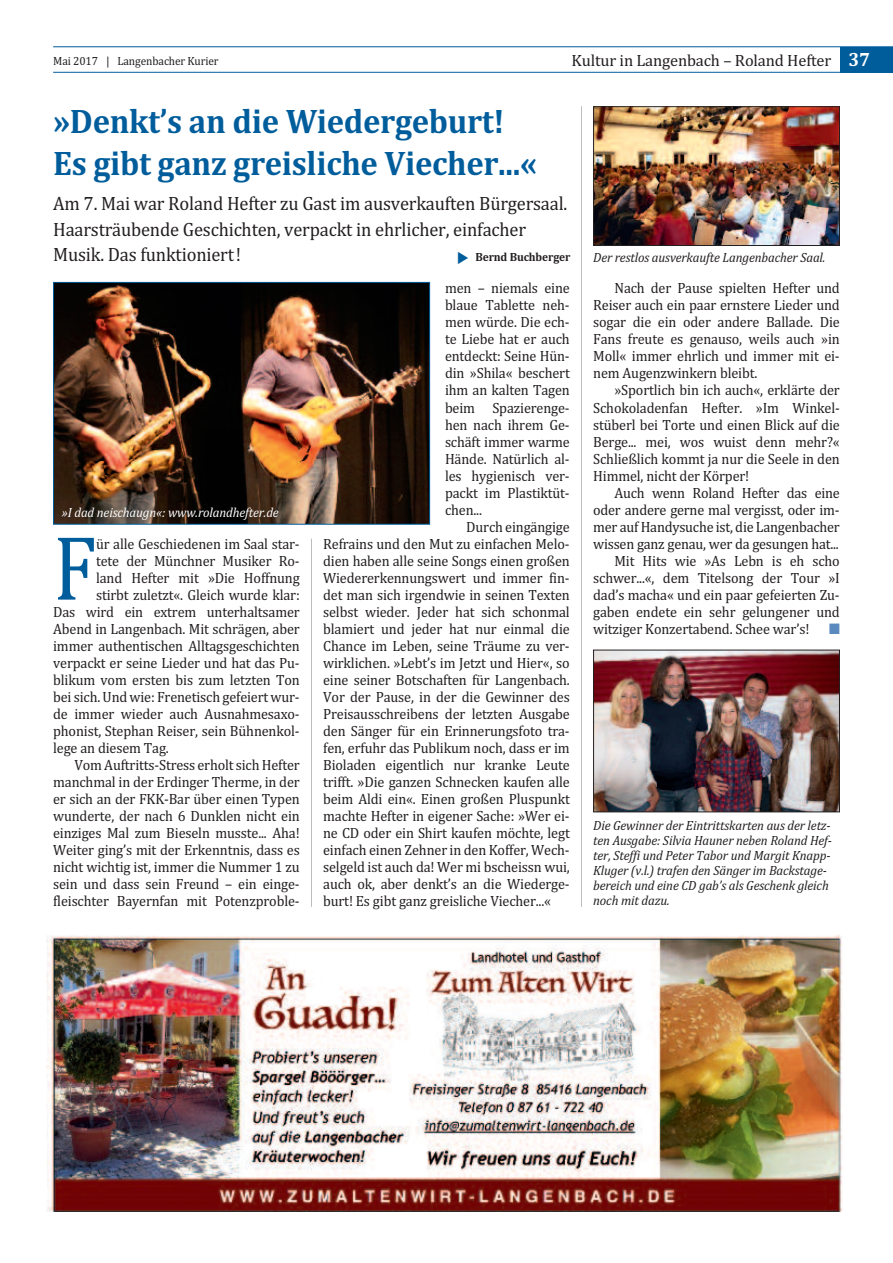
<style>
.page{position:relative;width:893px;height:1263px;background:#fff}
.page>*{position:absolute;margin:0;border:0;box-sizing:border-box;transform-origin:0 0}
.t1{font:92.7px "Cambria";color:#005d9c;scale:.87 1}
.t2{font:700 34.5px/42px "Cambria";letter-spacing:-.01em;color:#005d9c;scale:.95 1}
.t3{font:19.5px/25.5px "Cambria";letter-spacing:-.01em;color:#231f20;scale:.95 1}
.t4{font:16.5px "Cambria";letter-spacing:-.01em;color:#231f20}
.t5{font:15px/17px "Cambria";letter-spacing:-.01em;color:#231f20;text-align:justify;scale:.95 1}
.t6{font:15px "Zapf Dingbats ITC";color:#5a8abd;scale:.95 1}
.t7{font:italic 13.5px/15px "Cambria";letter-spacing:-.01em;color:#231f20;scale:.95 1}
.t8{font:italic 13.5px "Cambria";letter-spacing:-.01em;color:#fff;scale:.95 1}
.t9{font:12px "Cambria";letter-spacing:-.01em;color:#231f20;scale:.95 1}
.t10{font:700 12px "Cambria";letter-spacing:-.01em;color:#231f20;scale:.95 1}
.s1{font-weight:700;font-size:19.5px;color:#fff}
</style>
<div class="page">
<hr style="left:53px;top:46px;width:840px;height:1px;background:#005d9c">
<hr style="left:53px;top:72px;width:840px;height:1px;background:#005d9c">
<div style="left:840px;top:47px;width:53px;height:25px;background:#005d9c"></div>
<img style="left:595px;top:108px;width:243px;height:136px">
<div style="left:593px;top:106px;width:247px;height:140px;border:1px solid #231f20"></div>
<img style="left:595px;top:652px;width:243px;height:158px">
<div style="left:593px;top:650px;width:247px;height:162px;border:1px solid #231f20"></div>
<img style="left:46px;top:935px;width:797px;height:277px">
<img style="left:55px;top:284px;width:373px;height:239px">
<div style="left:53px;top:282px;width:377px;height:243px;border:1px solid #005d9c"></div>
<hr style="left:311px;top:539px;width:1px;height:368px;background:#bcbdc0">
<hr style="left:581px;top:106px;width:1px;height:801px;background:#bcbdc0">
<p class="t9" style="left:53px;top:53px;width:176px">Mai 2017 | Langenbacher Kurier</p>
<p class="t4" style="left:572px;top:50px;width:300px">Kultur in Langenbach – Roland Hefter <span class="s1">37</span></p>
<h2 class="t2" style="left:53px;top:100px;width:511px">»Denkt’s an die Wiedergeburt!<br>Es gibt ganz greisliche Viecher...«</h2>
<h3 class="t3" style="left:53px;top:191px;width:543px">Am 7. Mai war Roland Hefter zu Gast im ausverkauften bürgersaal.<br>Haarsträubende Geschichten, verpackt in ehrlicher, einfacher<br>Musik. Das funktioniert!</h3>
<p class="t10" style="left:475px;top:250px;width:101px">Bernd Buchberger</p>
<p class="t7" style="left:593px;top:249px;width:246px">Der restlos ausverkaufte Langenbacher Saal.</p>
<p class="t8" style="left:62px;top:504px;width:230px">»I dad neischaugn«: www.rolandhefter.de</p>
<h1 class="t1" style="left:53px;top:513px;width:51px">f</h1>
<p class="t5" style="left:96px;top:535px;width:216px">ür alle Geschiedenen im Saal star-</p>
<p class="t5" style="left:96px;top:552px;width:216px">tete der Münchner Musiker Ro-</p>
<p class="t5" style="left:96px;top:569px;width:216px">land Hefter mit »Die Hoffnung</p>
<p class="t5" style="left:96px;top:586px;width:216px">stirbt zuletzt«. Gleich wurde klar:</p>
<p class="t5" style="left:53px;top:603px;width:261px">Das wird ein extrem unterhaltsamer</p>
<p class="t5" style="left:53px;top:620px;width:261px">Abend in Langenbach. Mit schrägen, aber</p>
<p class="t5" style="left:53px;top:637px;width:261px">immer authentischen Alltagsgeschichten</p>
<p class="t5" style="left:53px;top:654px;width:261px">verpackt er seine Lieder und hat das Pu-</p>
<p class="t5" style="left:53px;top:671px;width:261px">blikum vom ersten bis zum letzten ton</p>
<p class="t5" style="left:53px;top:688px;width:261px">bei sich. und wie: frenetisch gefeiert wur-</p>
<p class="t5" style="left:53px;top:705px;width:261px">de immer wieder auch Ausnahmesaxo-</p>
<p class="t5" style="left:53px;top:722px;width:261px">phonist, Stephan Reiser, sein bühnenkol-</p>
<p class="t5" style="left:53px;top:739px;width:123px">lege an diesem tag.</p>
<p class="t5" style="left:74px;top:756px;width:239px">Vom Auftritts-Stress erholt sich Hefter</p>
<p class="t5" style="left:53px;top:773px;width:261px">manchmal in der erdinger therme, in der</p>
<p class="t5" style="left:53px;top:790px;width:261px">er sich an der fKK-bar über einen typen</p>
<p class="t5" style="left:53px;top:807px;width:261px">wunderte, der nach 6 Dunklen nicht ein</p>
<p class="t5" style="left:53px;top:824px;width:261px">einziges Mal zum bieseln musste... Aha!</p>
<p class="t5" style="left:53px;top:841px;width:261px">Weiter ging’s mit der erkenntnis, dass es</p>
<p class="t5" style="left:53px;top:858px;width:261px">nicht wichtig ist, immer die Nummer 1 zu</p>
<p class="t5" style="left:53px;top:875px;width:261px">sein und dass sein freund – ein einge-</p>
<p class="t5" style="left:53px;top:892px;width:261px">fleischter bayernfan mit Potenzproble-</p>
<p class="t5" style="left:445px;top:280px;width:133px">men – niemals eine blaue tablette neh&shy;men würde. Die ech&shy;te Liebe hat er auch entdeckt: Seine Hün&shy;din »Shila« beschert ihm an kalten tagen beim Spazierenge&shy;hen nach ihrem Ge&shy;schäft immer warme Hände. Natürlich al&shy;les hygienisch ver&shy;packt im Plastiktüt&shy;chen...</p>
<p class="t5" style="left:323px;top:518px;width:261px;text-indent:143px">Durch eingängige Refrains und den Mut zu einfachen Melo&shy;dien haben alle seine Songs einen großen Wiedererkennungswert und immer fin&shy;det man sich irgendwie in seinen texten selbst wieder. Jeder hat sich schonmal blamiert und jeder hat nur einmal die Chance im Leben, seine träume zu ver&shy;wirklichen. »Lebt’s im Jetzt und Hier«, so eine seiner botschaften für Langenbach.<br>Vor der Pause, in der die Gewinner des Preisausschreibens der letzten Ausgabe den Sänger für ein erinnerungsfoto tra&shy;fen, erfuhr das Publikum noch, dass er im bioladen eigentlich nur kranke Leute trifft. »Die ganzen Schnecken kaufen alle beim Aldi ein«. einen großen Pluspunkt machte Hefter in eigener Sache: »Wer ei&shy;ne CD oder ein Shirt kaufen möchte, legt einfach einen Zehner in den Koffer, Wech&shy;selgeld ist auch da! Wer mi bscheissn wui, auch ok, aber denkt’s an die Wiederge&shy;burt! es gibt ganz greisliche Viecher...«</p>
<p class="t5" style="left:593px;top:280px;width:261px;text-indent:21px">Nach der Pause spielten Hefter und Reiser auch ein paar ernstere Lieder und sogar die ein oder andere ballade. Die fans freute es genauso, weils auch »in Moll« immer ehrlich und immer mit ei&shy;nem Augenzwinkern bleibt.</p>
<p class="t5" style="left:593px;top:382px;width:261px;text-indent:21px">»Sportlich bin ich auch«, erklärte der Schokoladenfan Hefter. »im Winkel&shy;stüberl bei torte und einen blick auf die berge... mei, wos wuist denn mehr?« Schließlich kommt ja nur die Seele in den Himmel, nicht der Körper!</p>
<p class="t5" style="left:614px;top:484px;width:239px">Auch wenn Roland Hefter das eine</p>
<p class="t5" style="left:593px;top:501px;width:261px">oder andere gerne mal vergisst, oder im-</p>
<p class="t5" style="left:593px;top:518px;width:261px">mer aufHandysuche ist, die Langenbacher</p>
<p class="t5" style="left:593px;top:535px;width:260px">wissen ganz genau, wer da gesungen hat...</p>
<p class="t5" style="left:614px;top:552px;width:239px">Mit Hits wie »As Lebn is eh scho</p>
<p class="t5" style="left:593px;top:569px;width:261px">schwer...«, dem titelsong der tour »i</p>
<p class="t5" style="left:593px;top:586px;width:261px">dad’s macha« und ein paar gefeierten Zu-</p>
<p class="t5" style="left:593px;top:603px;width:261px">gaben endete ein sehr gelungener und</p>
<p class="t5" style="left:593px;top:620px;width:229px">witziger Konzertabend. Schee war’s!</p>
<p class="t6" style="left:829px;top:620px;width:13px">■</p>
<p class="t7" style="left:593px;top:817px;width:253px">Die Gewinner der Eintrittskarten aus der letz&shy;ten Ausgabe: Silvia Hauner neben Roland Hef&shy;ter, Steffi und Peter Tabor und Margit Knapp-Kluger (v.l.) trafen den Sänger im Backstage&shy;bereich und eine CD gab’s als Geschenk gleich noch mit dazu.</p>
</div>
